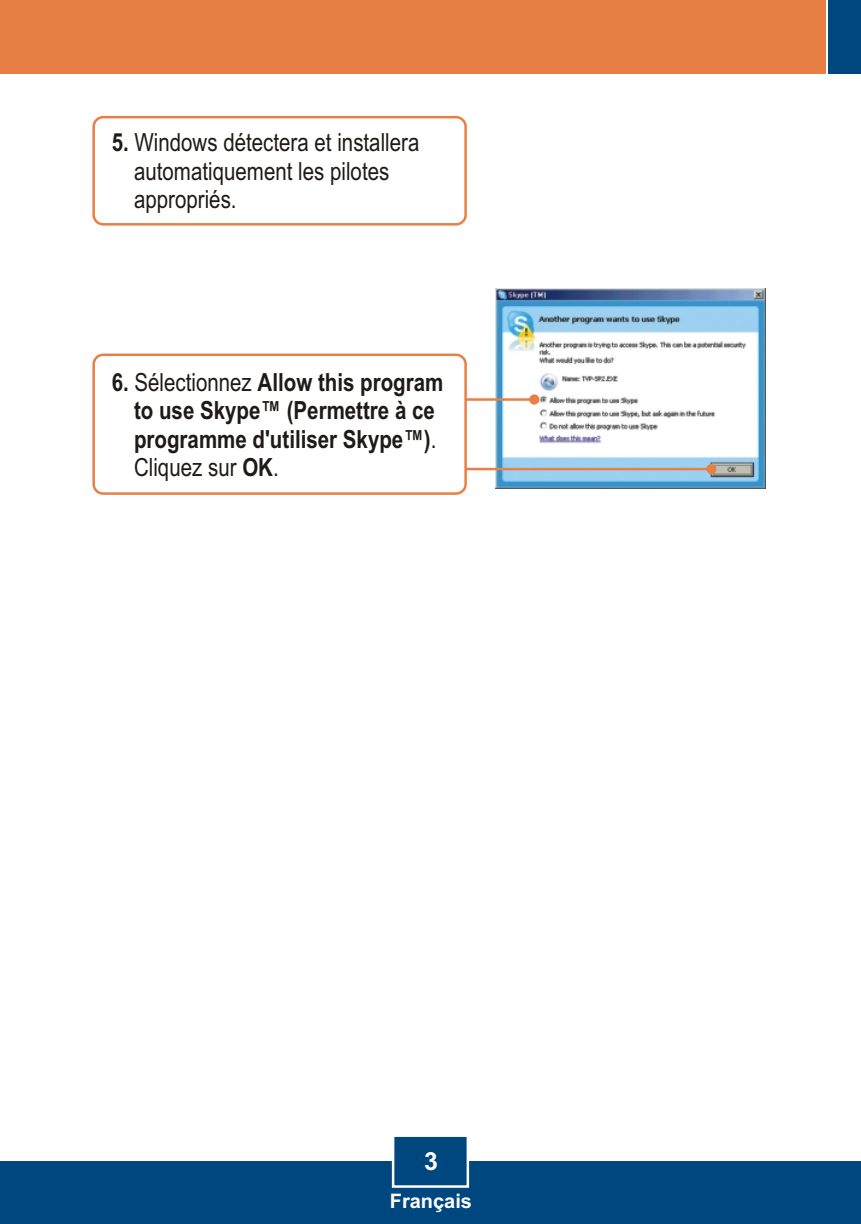
<style>
.page{position:relative;width:861px;height:1224px;background:#fff}
.page>*{position:absolute;margin:0;border:0;box-sizing:border-box;transform-origin:0 0}
.t1{font:700 25px/28.5px "Arial Narrow";color:#1f1a17}
.t2{font:25px/28.2px "Arial Narrow";color:#1f1a17}
.t3{font:700 25px "Arial";color:#fff}
.t4{font:700 20px "Arial";color:#fff}
.s1{font-weight:700}
.s2{font-weight:400}
</style>
<div class="page">
<div style="left:0;top:1161px;width:861px;height:62px;background:#004780"></div>
<div style="left:0;top:0;width:825px;height:74px;background:#e88045"></div>
<div style="left:828px;top:0;width:33px;height:74px;background:#004780"></div>
<svg style="left:391px;top:1136px;width:79px;height:52px"></svg>
<img style="left:496px;top:288px;width:270px;height:200px">
<div style="left:92px;top:116px;width:375px;height:109px;background:#fff;border:3px solid #e88045;border-radius:9px"></div>
<svg style="left:467px;top:394px;width:249px;height:80px"></svg>
<div style="left:92px;top:353px;width:375px;height:142px;background:#fff;border:3px solid #e88045;border-radius:9px"></div>
<p class="t2" style="left:134px;top:131px;width:287px;text-indent:-22px"><span class="s1">5.</span> Windows détectera et installera automatiquement les pilotes appropriés.</p>
<p class="t1" style="left:134px;top:370px;width:311px;text-indent:-22px">6. <span class="s2">Sélectionnez</span> Allow this program to use Skype™ (Permettre à ce programme d'utiliser Skype™)<span class="s2">.<br>Cliquez sur</span> OK<span class="s2">.</span></p>
<p class="t3" style="left:424px;top:1151px;width:15px">3</p>
<p class="t4" style="left:390px;top:1192px;width:84px">Français</p>
</div>
